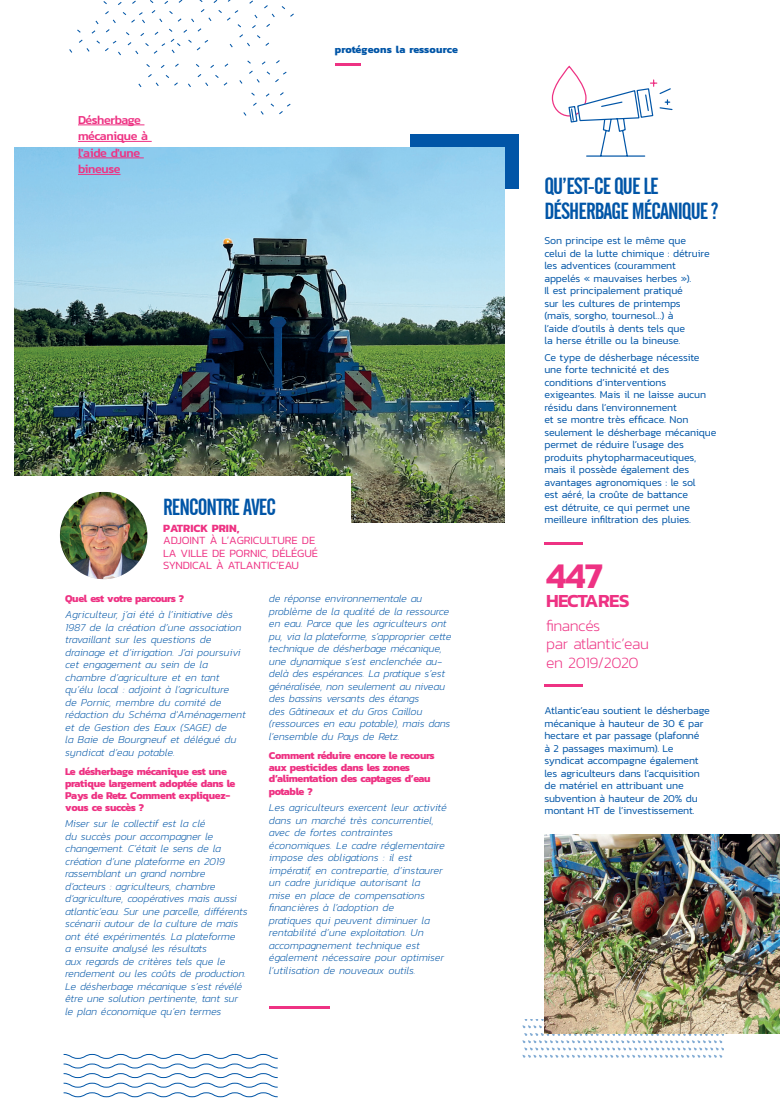
<style>
.page{position:relative;width:780px;height:1099px;background:#fff}
.page>*{position:absolute;margin:0;border:0;box-sizing:border-box;transform-origin:0 0}
.Normal__Web{font:600 36.75px "Kanit";color:#ee3283}
.Normal__Web-2{font:23.12px/25px "Alternate Gothic No 2 BT";letter-spacing:-.04em;color:#0155a7}
.Normal__Web-3{font:600 18.75px "Kanit";letter-spacing:-.03em;color:#ee3283}
.Normal__Web-4{font:200 16px/18.8px "Kanit";letter-spacing:-.03em;color:#ee3283}
.Normal__Web-5{font:500 12.38px/16.5px "Kanit";letter-spacing:-.03em;color:#ee3283}
.Normal__Web-6{font:300 11.25px/12.5px "Kanit";letter-spacing:-.01em;color:#ee3283}
.Normal__Web-7{font:italic 200 10.62px/12.5px "Kanit";letter-spacing:-.01em;color:#0155a7}
.Normal__Web-8{font:300 10.62px/12.5px "Kanit";letter-spacing:-.015em;color:#0155a7}
.Normal__Web-9{font:700 10.62px/12.1px "Kanit";letter-spacing:-.03em;color:#ee3283}
.Normal__Web-10{font:700 10.62px "Kanit";color:#0155a7}
.s1{font-weight:700}
</style>
<div class="page">
<div style="left:410px;top:134px;width:108px;height:54px;background:#0155a7"></div>
<img style="left:14px;top:147px;width:490px;height:375px">
<svg style="left:522px;top:1019px;width:201px;height:38px"></svg>
<svg style="left:63px;top:1053px;width:215px;height:44px"></svg>
<hr style="left:335px;top:63px;width:26px;height:3px;background:#ee3283">
<div style="left:0;top:475px;width:350px;height:113px;background:#fff"></div>
<img style="left:60px;top:492px;width:87px;height:87px">
<img style="left:544px;top:834px;width:236px;height:199px">
<hr style="left:269px;top:1005px;width:61px;height:3px;background:#ee3283">
<hr style="left:78px;top:125px;width:66px;height:1px;background:#ee3283">
<hr style="left:78px;top:141px;width:74px;height:1px;background:#ee3283">
<hr style="left:78px;top:158px;width:66px;height:1px;background:#ee3283">
<hr style="left:78px;top:174px;width:42px;height:1px;background:#ee3283">
<svg style="left:69px;top:0;width:225px;height:116px"></svg>
<svg style="left:551px;top:66px;width:122px;height:91px"></svg>
<hr style="left:544px;top:542px;width:38px;height:3px;background:#ee3283">
<hr style="left:544px;top:684px;width:38px;height:3px;background:#ee3283">
<p class="Normal__Web-5" style="left:78px;top:111px;width:71px">Désherbage mécanique à l'aide d'une bineuse</p>
<p class="Normal__Web-10" style="left:335px;top:41px;width:125px">protégeons la ressource</p>
<p class="Normal__Web-2" style="left:163px;top:495px;width:115px">RENCONTRE AVEC</p>
<p class="Normal__Web-6" style="left:163px;top:521px;width:156px"><span class="s1">PATRICK PRIN,<br></span>ADJOINT À L’AGRICULTURE DE<br>LA VILLE DE PORNIC, DÉLÉGUÉ<br>SYNDICAL À ATLANTIC’EAU</p>
<p class="Normal__Web-9" style="left:65px;top:592px;width:121px">Quel est votre parcours ?</p>
<p class="Normal__Web-7" style="left:65px;top:608px;width:182px">Agriculteur, j’ai été à l’initiative dès 1987 de la création d’une association travaillant sur les questions de drainage et d’irrigation. J’ai poursuivi cet engagement au sein de la chambre d’agriculture et en tant qu’élu local : adjoint à l’agriculture<br>de Pornic, membre du comité de rédaction du Schéma d'Aménagement et de Gestion des Eaux (SAGE) de<br>la Baie de Bourgneuf et délégué du syndicat d’eau potable.</p>
<p class="Normal__Web-9" style="left:65px;top:764px;width:172px">Le désherbage mécanique est une pratique largement adoptée dans le<br>Pays de Retz. Comment expliquez&shy;vous ce succès ?</p>
<p class="Normal__Web-7" style="left:65px;top:817px;width:184px">Miser sur le collectif est la clé<br>du succès pour accompagner le changement. C’était le sens de la création d’une plateforme en 2019 rassemblant un grand nombre d’acteurs : agriculteurs, chambre d’agriculture, coopératives mais aussi atlantic’eau. Sur une parcelle, différents scénarii autour de la culture de maïs ont été expérimentés. La plateforme<br>a ensuite analysé les résultats<br>aux regards de critères tels que le rendement ou les coûts de production.<br>Le désherbage mécanique s’est révélé être une solution pertinente, tant sur le plan économique qu’en termes</p>
<p class="Normal__Web-7" style="left:269px;top:592px;width:184px">de réponse environnementale au problème de la qualité de la ressource en eau. Parce que les agriculteurs ont pu, via la plateforme, s’approprier cette technique de désherbage mécanique, une dynamique s’est enclenchée au&shy;delà des espérances. La pratique s’est généralisée, non seulement au niveau des bassins versants des étangs<br>des Gâtineaux et du Gros Caillou (ressources en eau potable), mais dans l’ensemble du Pays de Retz.</p>
<p class="Normal__Web-9" style="left:269px;top:748px;width:167px">Comment réduire encore le recours aux pesticides dans les zones d’alimentation des captages d’eau potable ?</p>
<p class="Normal__Web-7" style="left:269px;top:801px;width:179px">Les agriculteurs exercent leur activité dans un marché très concurrentiel, avec de fortes contraintes économiques. Le cadre réglementaire impose des obligations : il est impératif, en contrepartie, d’instaurer un cadre juridique autorisant la<br>mise en place de compensations financières à l’adoption de<br>pratiques qui peuvent diminuer la rentabilité d’une exploitation. Un accompagnement technique est également nécessaire pour optimiser l’utilisation de nouveaux outils.</p>
<p class="Normal__Web-2" style="left:544px;top:173px;width:175px">QU’EST-CE QUE LE<br>DÉSHERBAGE MÉCANIQUE ?</p>
<p class="Normal__Web-8" style="left:544px;top:234px;width:167px">Son principe est le même que celui de la lutte chimique : détruire les adventices (couramment appelés « mauvaises herbes »).<br>Il est principalement pratiqué<br>sur les cultures de printemps (maïs, sorgho, tournesol…) à<br>l’aide d’outils à dents tels que<br>la herse étrille ou la bineuse.</p>
<p class="Normal__Web-8" style="left:544px;top:350px;width:173px">Ce type de désherbage nécessite une forte technicité et des conditions d’interventions exigeantes. Mais il ne laisse aucun résidu dans l’environnement<br>et se montre très efficace. Non seulement le désherbage mécanique permet de réduire l’usage des produits phytopharmaceutiques, mais il possède également des avantages agronomiques : le sol<br>est aéré, la croûte de battance<br>est détruite, ce qui permet une meilleure infiltration des pluies.</p>
<p class="Normal__Web" style="left:546px;top:547px;width:59px">447</p>
<p class="Normal__Web-3" style="left:546px;top:586px;width:85px">HECTARES</p>
<p class="Normal__Web-4" style="left:546px;top:616px;width:104px">financés<br>par atlantic’eau en 2019/2020</p>
<p class="Normal__Web-8" style="left:544px;top:704px;width:167px">Atlantic’eau soutient le désherbage mécanique à hauteur de 30 € par hectare et par passage (plafonné<br>à 2 passages maximum). Le syndicat accompagne également les agriculteurs dans l’acquisition de matériel en attribuant une subvention à hauteur de 20% du montant HT de l’investissement.</p>
</div>
